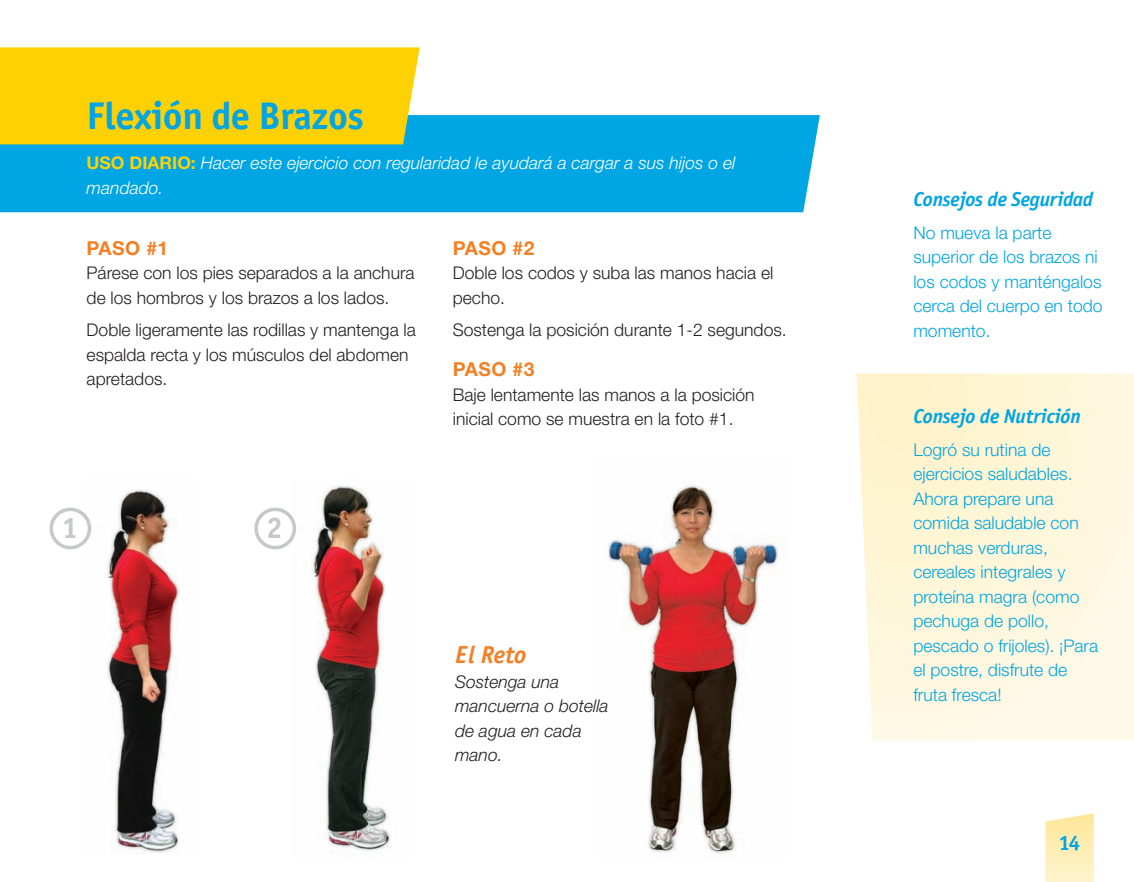
<style>
.page{position:relative;width:1134px;height:882px;background:#fff}
.page>*{position:absolute;margin:0;border:0;box-sizing:border-box;transform-origin:0 0}
.head_span{font:38.5px "Officina Sans Bold A";letter-spacing:-.01em;color:#00a5e3}
.Everyday_Use_span{font:29.75px "Officina Sans Bold A";color:#c7c8ca}
.Take_It_Further_head{font:italic 24.5px "Officina Sans Bold A";letter-spacing:-.005em;color:#f48026}
.body{font:21px "Officina Sans Bold A";color:#00a5e3}
.Safety_head_span{font:italic 20.12px "Officina Sans Bold A";letter-spacing:-.01em;color:#00a5e3}
.Did_You_Know_head_sp{font:italic 20.12px "Officina Sans Bold A";letter-spacing:-.01em;color:#00a5e3}
.sub_head_span{font:700 19.25px "Helvetica Neue LT Std";letter-spacing:.025em;color:#f48026}
.body_span{font:300 17.5px/24.5px "Helvetica Neue LT Std";color:#231f20}
.Did_You_Know_copy_sp{font:300 17.5px/24.5px "Helvetica Neue LT Std";color:#00a5e3}
.Safety_copy_span{font:300 17.5px/24.5px "Helvetica Neue LT Std";color:#00a5e3}
.Everyday_Use_span-2{font:italic 300 17.5px/24.5px "Helvetica Neue LT Std";color:#fff}
.Take_It_further_body{font:italic 300 17.5px/24.5px "Helvetica Neue LT Std";color:#231f20}
.s1{font-weight:700;font-style:normal;color:#fed105}
</style>
<div class="page">
<img style="left:608px;top:485px;width:170px;height:369px">
<svg style="left:857px;top:373px;width:277px;height:368px;background:#fef6dc"></svg>
<div style="left:0;top:115px;width:820px;height:97px;background:#00a5e3"></div>
<div style="left:0;top:47px;width:420px;height:97px;background:#fed105"></div>
<img style="left:290px;top:485px;width:101px;height:368px">
<img style="left:84px;top:489px;width:95px;height:364px">
<div style="left:49px;top:508px;width:42px;height:41px;border:4px solid #c7c8ca;border-radius:50%"></div>
<div style="left:254px;top:508px;width:42px;height:41px;border:4px solid #c7c8ca;border-radius:50%"></div>
<svg style="left:1045px;top:813px;width:49px;height:69px;background:#feeeba"></svg>
<p class="head_span" style="left:87px;top:92px;width:279px">Flexión de Brazos</p>
<p class="Everyday_Use_span-2" style="left:87px;top:151px;width:650px"><span class="s1">USO DIARIO:</span> Hacer este ejercicio con regularidad le ayudará a cargar a sus hijos o el mandado.</p>
<p class="sub_head_span" style="left:87px;top:236px;width:83px">PASO #1</p>
<p class="body_span" style="left:87px;top:260px;width:330px">Párese con los pies separados a la anchura de los hombros y los brazos a los lados.</p>
<p class="body_span" style="left:87px;top:317px;width:331px">Doble ligeramente las rodillas y mantenga la espalda recta y los músculos del abdomen apretados.</p>
<p class="Everyday_Use_span" style="left:61px;top:509px;width:18px">1</p>
<p class="Everyday_Use_span" style="left:266px;top:509px;width:18px">2</p>
<p class="sub_head_span" style="left:453px;top:236px;width:83px">PASO #2</p>
<p class="body_span" style="left:453px;top:260px;width:322px">Doble los codos y suba las manos hacia el pecho.</p>
<p class="body_span" style="left:453px;top:317px;width:332px">Sostenga la posición durante 1-2 segundos.</p>
<p class="sub_head_span" style="left:453px;top:358px;width:83px">PASO #3</p>
<p class="body_span" style="left:453px;top:382px;width:303px">Baje lentamente las manos a la posición inicial como se muestra en la foto #1.</p>
<p class="Take_It_Further_head" style="left:455px;top:640px;width:73px">El Reto</p>
<p class="Take_It_further_body" style="left:455px;top:669px;width:155px">Sostenga una mancuerna o botella de agua en cada mano.</p>
<p class="Safety_head_span" style="left:913px;top:187px;width:181px">Consejos de Seguridad</p>
<p class="Safety_copy_span" style="left:913px;top:220px;width:191px">No mueva la parte superior de los brazos ni los codos y manténgalos cerca del cuerpo en todo momento.</p>
<p class="Did_You_Know_head_sp" style="left:913px;top:404px;width:169px">Consejo de Nutrición</p>
<p class="Did_You_Know_copy_sp" style="left:913px;top:437px;width:186px">Logró su rutina de ejercicios saludables.<br>Ahora prepare una comida saludable con muchas verduras, cereales integrales y proteína magra (como pechuga de pollo, pescado o frijoles). ¡Para el postre, disfrute de fruta fresca!</p>
<p class="body" style="left:1058px;top:830px;width:23px">14</p>
</div>
